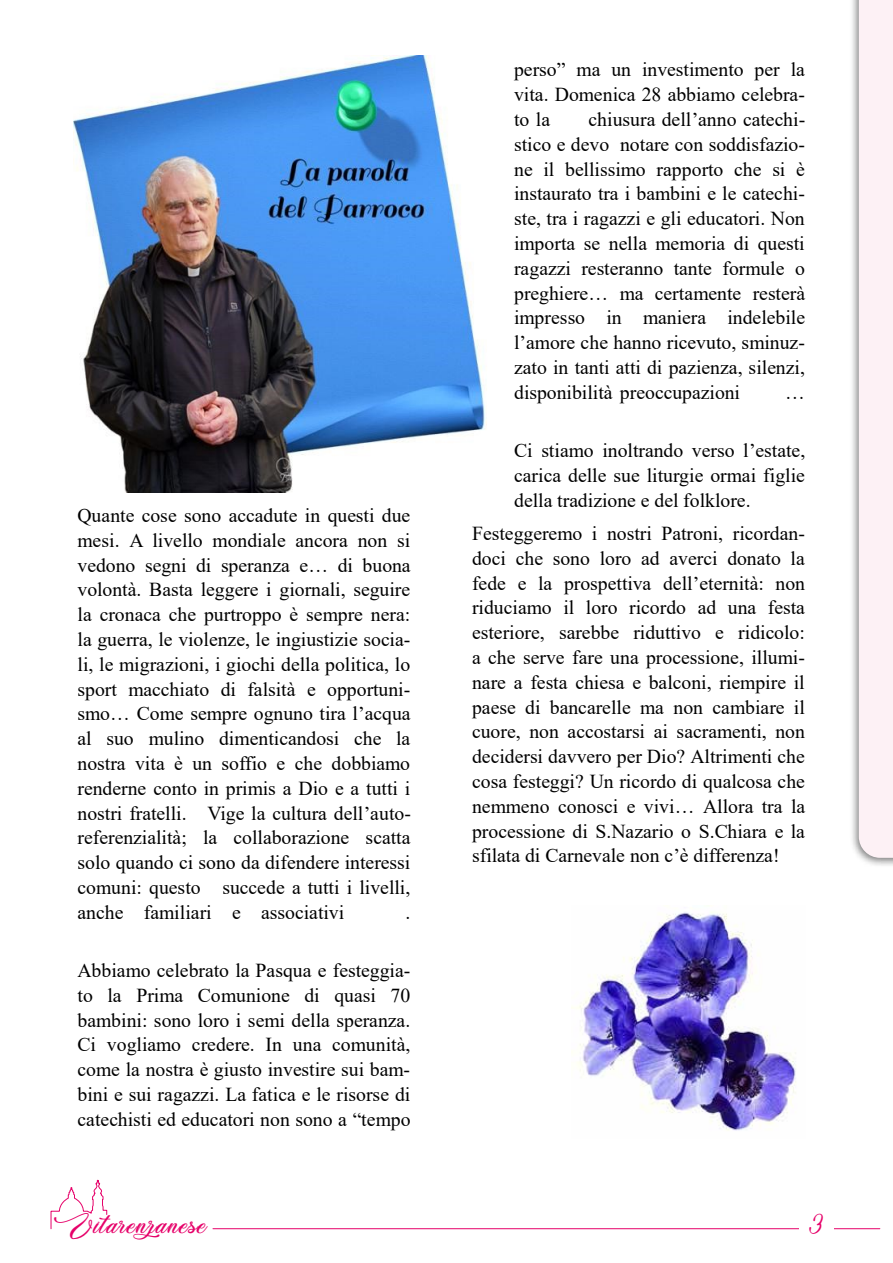
<style>
.page{position:relative;width:893px;height:1263px;background:#fff}
.page>*{position:absolute;margin:0;border:0;box-sizing:border-box;transform-origin:0 0}
.t1{font:25.5px "Weather Sunday Personal Use";letter-spacing:.025em;color:#e60069;scale:1.1 1}
.t2{font:19.8px/24.8px "Times";color:#000;text-align:justify}
.t3{font:19.5px "Weather Sunday Personal Use";color:#e60069}
</style>
<div class="page">
<svg style="left:51px;top:1180px;width:56px;height:49px"></svg>
<hr style="left:213px;top:1228px;width:667px;height:1px;background:#e60069">
<div style="left:799px;top:1207px;width:34px;height:29px;background:#fff"></div>
<div style="left:849px;top:0;width:44px;height:868px;background:#000;opacity:.55"></div>
<div style="left:859px;top:0;width:34px;height:858px;background:#fdf1f5"></div>
<img style="left:74px;top:56px;width:413px;height:436px">
<img style="left:572px;top:912px;width:224px;height:219px">
<p class="t2" style="left:77px;top:502px;width:335px">Quante cose sono accadute in questi due mesi. A livello mondiale ancora non si vedono segni di speranza e… di buona volontà. Basta leggere i giornali, seguire la cronaca che purtroppo è sempre nera: la guerra, le violenze, le ingiustizie socia&shy;li, le migrazioni, i giochi della politica, lo sport macchiato di falsità e opportuni&shy;smo… Come sempre ognuno tira l’acqua al suo mulino dimenticandosi che la nostra vita è un soffio e che dobbiamo renderne conto in primis a Dio e a tutti i nostri fratelli. Vige la cultura dell’auto&shy;referenzialità; la collaborazione scatta solo quando ci sono da difendere interessi comuni: questo succede a tutti i livelli, anche familiari e associativi</p>
<p class="t2" style="left:405px;top:899px;width:6px">.</p>
<p class="t2" style="left:77px;top:957px;width:335px">Abbiamo celebrato la Pasqua e festeggia&shy;to la Prima Comunione di quasi 70 bambini: sono loro i semi della speranza.<br>Ci vogliamo credere. In una comunità, come la nostra è giusto investire sui bam&shy;bini e sui ragazzi. La fatica e le risorse di catechisti ed educatori non sono a “tempo</p>
<p class="t2" style="left:514px;top:57px;width:292px">perso” ma un investimento per la vita. Domenica 28 abbiamo celebra&shy;to la</p>
<p class="t2" style="left:514px;top:106px;width:293px;text-indent:74px">chiusura dell’anno catechi&shy;stico e devo notare con soddisfazio&shy;ne il bellissimo rapporto che si è instaurato tra i bambini e le catechi&shy;ste, tra i ragazzi e gli educatori. Non importa se nella memoria di questi ragazzi resteranno tante formule o preghiere… ma certamente resterà impresso in maniera indelebile l’amore che hanno ricevuto, sminuz&shy;zato in tanti atti di pazienza, silenzi, disponibilità preoccupazioni</p>
<p class="t2" style="left:785px;top:379px;width:21px">…</p>
<p class="t2" style="left:514px;top:437px;width:293px">Ci stiamo inoltrando verso l’estate, carica delle sue liturgie ormai figlie della tradizione e del folklore.</p>
<p class="t2" style="left:472px;top:520px;width:335px">Festeggeremo i nostri Patroni, ricordan&shy;doci che sono loro ad averci donato la fede e la prospettiva dell’eternità: non riduciamo il loro ricordo ad una festa esteriore, sarebbe riduttivo e ridicolo: a che serve fare una processione, illumi&shy;nare a festa chiesa e balconi, riempire il paese di bancarelle ma non cambiare il cuore, non accostarsi ai sacramenti, non decidersi davvero per Dio? Altrimenti che cosa festeggi? Un ricordo di qualcosa che nemmeno conosci e vivi… Allora tra la processione di S.Nazario o S.Chiara e la sfilata di Carnevale non c’è differenza!</p>
<p class="t1" style="left:54px;top:1209px;width:141px">Vitarenzanese</p>
<p class="t3" style="left:809px;top:1210px;width:16px">3</p>
</div>
